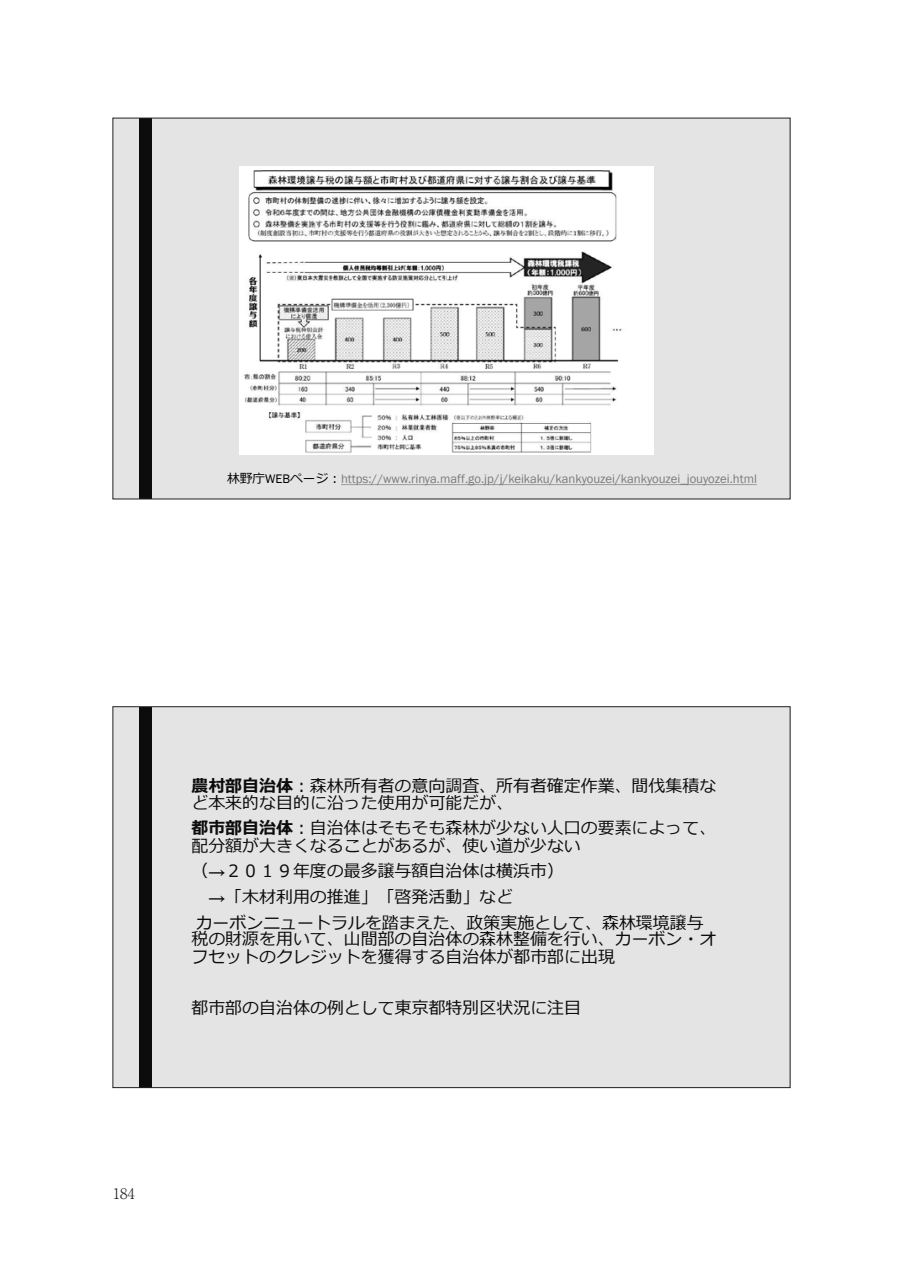
<style>
.page{position:relative;width:903px;height:1275px;background:#fff}
.page>*{position:absolute;margin:0;border:0;box-sizing:border-box;transform-origin:0 0}
.t1{font:16.97px/17.7px "Meiryo";color:#0c0c0c}
.t2{font:14.88px "N Ryumin L";color:#231f20}
.t3{font:12.78px "Franklin Gothic";color:#7b7b7b}
.s1{font-family:"Meiryo";color:#000}
.s2{color:#000}
.s3{font-weight:700}
.s4{font-family:"Franklin Gothic"}
</style>
<div class="page">
<div style="left:113px;top:707px;width:677px;height:381px;background:#e4e4e4"></div>
<div style="left:139px;top:707px;width:13px;height:381px;background:#0c0c0c"></div>
<div style="left:113px;top:118px;width:677px;height:381px;background:#e4e4e4"></div>
<div style="left:139px;top:118px;width:13px;height:381px;background:#0c0c0c"></div>
<img style="left:239px;top:167px;width:414px;height:287px">
<svg style="left:341px;top:484px;width:416px;height:1px"></svg>
<p class="t3" style="left:227px;top:471px;width:531px"><span class="s1">林野庁</span><span class="s2">WEB</span><span class="s1">ページ：</span>https://www.rinya.maff.go.jp/j/keikaku/kankyouzei/kankyouzei_jouyozei.html</p>
<p class="t1" style="left:191px;top:778px;width:526px"><span class="s3">農村部自治体</span>：森林所有者の意向調査、所有者確定作業、間伐集積など本来的な目的に沿った使用が可能だが、</p>
<p class="t1" style="left:191px;top:820px;width:526px"><span class="s3">都市部自治体</span>：自治体はそもそも森林が少ない人口の要素によって、配分額が大きくなることがあるが、使い道が少ない</p>
<p class="t1" style="left:191px;top:863px;width:374px">（<span class="s4">→</span>２０１９年度の最多譲与額自治体は横浜市）</p>
<p class="t1" style="left:196px;top:885px;width:509px;line-height:25.6px;text-indent:13px"><span class="s4">→</span>「木材利用の推進」「啓発活動」など<br>カーボンニュートラルを踏まえた、政策実施として、森林環境譲与</p>
<p class="t1" style="left:191px;top:931px;width:526px">税の財源を用いて、山間部の自治体の森林整備を行い、カーボン・オフセットのクレジットを獲得する自治体が都市部に出現</p>
<p class="t1" style="left:191px;top:1000px;width:391px">都市部の自治体の例として東京都特別区状況に注目</p>
<p class="t2" style="left:113px;top:1186px;width:24px">184</p>
</div>
